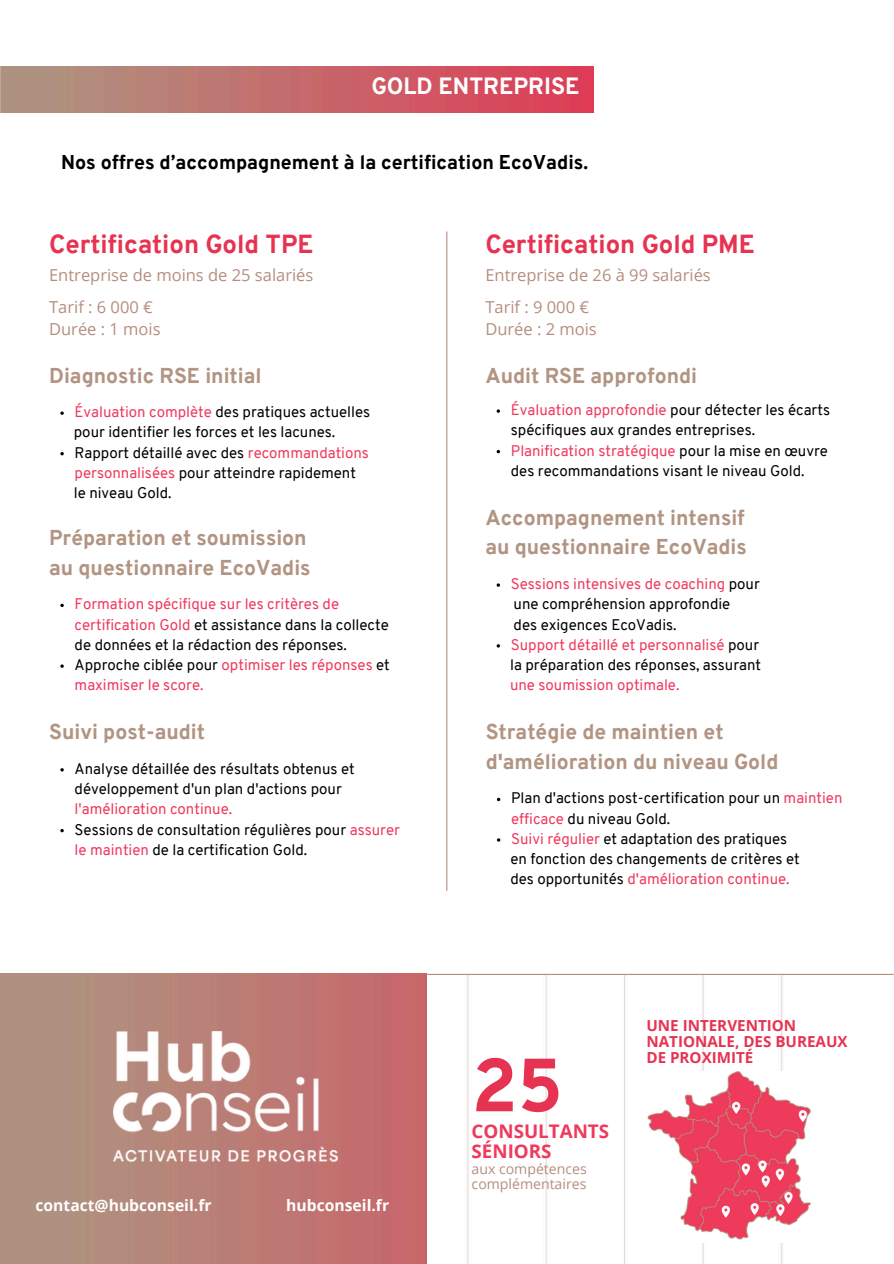
<style>
.page{position:relative;width:894px;height:1264px;background:#fff}
.page>*{position:absolute;margin:0;border:0;box-sizing:border-box;transform-origin:0 0}
.t1{font:800 75px "Overpass";color:#e73352}
.t2{font:800 25.5px "Overpass";color:#e73352}
.t3{font:800 22.95px "Overpass";color:#fff}
.t4{font:800 21px/29.2px "Overpass";color:#b29482}
.t5{font:800 19.5px "Overpass";color:#000}
.t6{font:700 18.75px "Open Sans";color:#ef395d}
.t7{font:16.5px "Open Sans";color:#b58e7f}
.t8{font:700 15.6px "Open Sans";color:#fffffe}
.t9{font:700 15.6px "Open Sans";color:#fff}
.t10{font:700 15.15px/16.4px "Open Sans";color:#e73352}
.t11{font:15px/20.2px "Overpass";color:#000}
.t12{font:15px/20.2px "Overpass";color:#ef395d}
.t13{font:14.1px "Open Sans";color:#b58e7f}
.s1{color:#ef395d}
.s2{color:#000}
.s3{color:#e73352}
</style>
<div class="page">
<img style="left:420px;top:975px;width:363px;height:288px">
<img style="left:0;top:973px;width:426px;height:289px">
<img style="left:646px;top:1070px;width:165px;height:171px">
<hr style="left:427px;top:973px;width:466px;height:2px;background:#b58e7f">
<img style="left:113px;top:1031px;width:224px;height:130px">
<img style="left:0;top:66px;width:593px;height:46px">
<svg style="left:60px;top:411px;width:4px;height:4px"></svg>
<svg style="left:60px;top:452px;width:4px;height:3px"></svg>
<svg style="left:60px;top:603px;width:4px;height:4px"></svg>
<svg style="left:60px;top:664px;width:4px;height:4px"></svg>
<svg style="left:60px;top:768px;width:4px;height:3px"></svg>
<svg style="left:60px;top:829px;width:4px;height:3px"></svg>
<svg style="left:496px;top:409px;width:4px;height:4px"></svg>
<svg style="left:496px;top:450px;width:4px;height:3px"></svg>
<svg style="left:496px;top:583px;width:4px;height:4px"></svg>
<hr style="left:446px;top:231px;width:1px;height:659px;background:#b58e7f">
<h3 class="t3" style="left:371px;top:77px;width:209px">GOLD ENTREPRISE</h3>
<h5 class="t5" style="left:61px;top:154px;width:528px">Nos offres d’accompagnement à la certification EcoVadis.</h5>
<p class="t2" style="left:49px;top:233px;width:265px">Certification Gold TPE</p>
<h3 class="t7" style="left:49px;top:263px;width:266px">Entreprise de moins de 25 salariés</h3>
<p class="t7" style="left:49px;top:295px;width:105px">Tarif : 6 000 €</p>
<p class="t7" style="left:49px;top:318px;width:113px">Durée : 1 mois</p>
<p class="t4" style="left:49px;top:363px;width:214px">Diagnostic RSE initial</p>
<p class="t11" style="left:75px;top:403px;width:297px"><span class="s1">Évaluation complète</span> des pratiques actuelles</p>
<p class="t11" style="left:74px;top:423px;width:263px">pour identifier les forces et les lacunes.</p>
<h1 class="t11" style="left:75px;top:444px;width:296px">Rapport détaillé avec des <span class="s1">recommandations personnalisées</span> pour atteindre rapidement</h1>
<p class="t11" style="left:74px;top:484px;width:99px">le niveau Gold.</p>
<p class="t4" style="left:49px;top:525px;width:263px">Préparation et soumission au questionnaire EcoVadis</p>
<p class="t11" style="left:75px;top:595px;width:315px"><span class="s1">Formation spécifique sur les critères de certification Gold</span> et assistance dans la collecte de données et la rédaction des réponses.</p>
<h3 class="t12" style="left:75px;top:656px;width:317px"><span class="s2">Approche ciblée pour</span> optimiser les réponses <span class="s2">et </span>maximiser le score.</h3>
<p class="t4" style="left:49px;top:719px;width:157px">Suivi post-audit</p>
<p class="t11" style="left:75px;top:760px;width:281px">Analyse détaillée des résultats obtenus et développement d'un plan d'actions pour <span class="s1">l'amélioration continue</span><span class="s3">.</span></p>
<h3 class="t11" style="left:75px;top:820px;width:327px">Sessions de consultation régulières pour <span class="s1">assurer le maintien</span> de la certification Gold.</h3>
<p class="t8" style="left:35px;top:1194px;width:177px">contact@hubconseil.fr</p>
<p class="t9" style="left:286px;top:1194px;width:104px">hubconseil.fr</p>
<p class="t2" style="left:485px;top:233px;width:271px">Certification Gold PME</p>
<p class="t7" style="left:485px;top:263px;width:227px">Entreprise de 26 à 99 salariés</p>
<p class="t7" style="left:485px;top:295px;width:105px">Tarif : 9 000 €</p>
<p class="t7" style="left:485px;top:318px;width:113px">Durée : 2 mois</p>
<p class="t4" style="left:485px;top:363px;width:213px">Audit RSE approfondi</p>
<p class="t11" style="left:510px;top:401px;width:320px"><span class="s1">Évaluation approfondie</span> pour détecter les écarts spécifiques aux grandes entreprises.</p>
<p class="t11" style="left:510px;top:441px;width:318px"><span class="s1">Planification stratégique</span> pour la mise en œuvre des recommandations visant le niveau Gold.</p>
<p class="t4" style="left:485px;top:505px;width:263px">Accompagnement intensif au questionnaire EcoVadis</p>
<h3 class="t12" style="left:510px;top:575px;width:250px">Sessions intensives de coaching <span class="s2">pour</span></h3>
<p class="t11" style="left:513px;top:595px;width:218px">une compréhension approfondie</p>
<p class="t11" style="left:513px;top:615px;width:164px">des exigences EcoVadis.</p>
<p class="t12" style="left:510px;top:636px;width:250px">Support détaillé et personnalisé <span class="s2">pour</span></p>
<p class="t11" style="left:510px;top:656px;width:252px">la préparation des réponses, assurant</p>
<p class="t12" style="left:510px;top:676px;width:171px">une soumission optimale.</p>
<p class="t4" style="left:485px;top:719px;width:294px">Stratégie de maintien et d'amélioration du niveau Gold</p>
<h6 class="t11" style="left:511px;top:789px;width:332px">Plan d'actions post-certification pour un <span class="s1">maintien efficace</span> du niveau Gold.</h6>
<h6 class="t11" style="left:511px;top:830px;width:277px"><span class="s1">Suivi régulier</span> et adaptation des pratiques</h6>
<p class="t11" style="left:510px;top:850px;width:291px">en fonction des changements de critères et</p>
<p class="t12" style="left:510px;top:870px;width:280px"><span class="s2">des opportunités</span> d'amélioration continue<span class="s3">.</span></p>
<h3 class="t1" style="left:471px;top:1054px;width:93px">25</h3>
<p class="t6" style="left:471px;top:1117px;width:139px">CONSULTANTS</p>
<p class="t6" style="left:471px;top:1137px;width:81px">SÉNIORS</p>
<p class="t13" style="left:471px;top:1158px;width:117px">aux compétences</p>
<p class="t13" style="left:471px;top:1174px;width:116px">complémentaires</p>
<p class="t10" style="left:646px;top:1016px;width:202px">UNE INTERVENTION<br>NATIONALE, DES BUREAUX<br>DE PROXIMITÉ</p>
</div>
